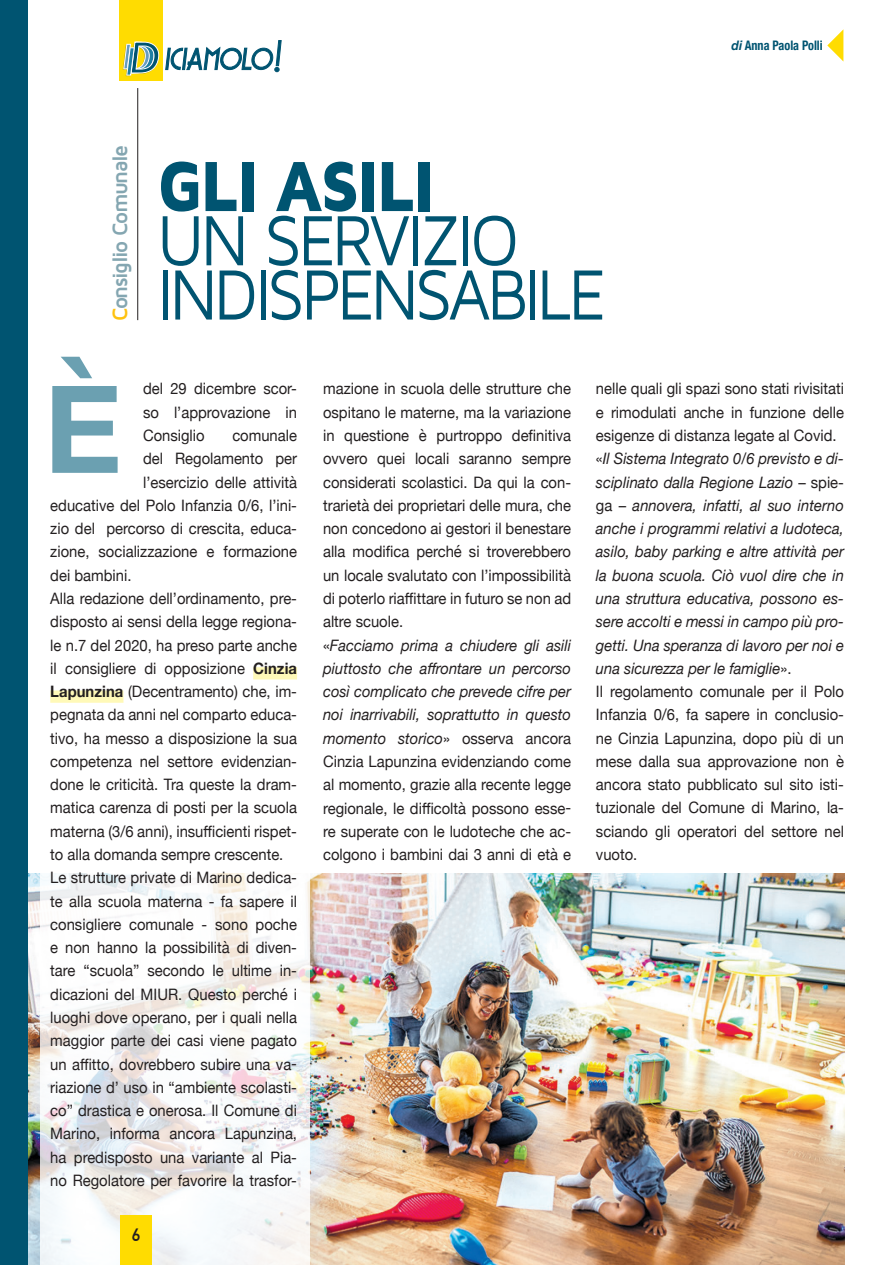
<style>
.page{position:relative;width:893px;height:1265px;background:#fff}
.page>*{position:absolute;margin:0;border:0;box-sizing:border-box;transform-origin:0 0}
.t1{font:700 121.62px "Helvetica Neue";color:#6ba0b1}
.t2{font:73.5px/54.2px "Maven Pro";letter-spacing:-.055em;color:#005471;scale:.9 1}
.t3{font:900 73.5px "Maven Pro";letter-spacing:-.05em;color:#005471;scale:.9 1}
.t4{font:700 21.18px "Maven Pro";letter-spacing:-.065em;color:#84a6b1}
.t5{font:700 17.5px "DIN Alternate";color:#231f20}
.t6{font:15.75px/23.3px "Helvetica Neue";color:#231f20;scale:.94 1}
.t7{font:700 condensed 13.12px "Helvetica Neue";color:#005471;scale:.93 1}
.s1{color:#fec210}
.s2{font-style:italic;font-stretch:normal}
.s3{font-weight:700}
.s4{font-style:italic}
</style>
<div class="page">
<img style="left:27px;top:873px;width:817px;height:392px">
<div style="left:0;top:0;width:27px;height:1265px;background:#005471"></div>
<svg style="left:827px;top:30px;width:16px;height:31px"></svg>
<div style="left:119px;top:0;width:43px;height:81px;background:#ffdc01"></div>
<svg style="left:123px;top:40px;width:159px;height:36px"></svg>
<hr style="left:137px;top:88px;width:1px;height:232px;background:#231f20">
<svg style="left:40px;top:690px;width:270px;height:575px"></svg>
<div style="left:253px;top:667px;width:44px;height:12px;background:#fff9b8"></div>
<div style="left:50px;top:690px;width:73px;height:13px;background:#fff9b8"></div>
<div style="left:120px;top:1215px;width:31px;height:50px;background:#ffdc01"></div>
<h3 class="t4" style="left:109px;top:321px;width:178px;rotate:-90deg"><span class="s1">C</span>onsiglio Comunale</h3>
<h2 class="t3" style="left:157px;top:147px;width:311px">GLI ASILI</h2>
<h2 class="t2" style="left:157px;top:214px;width:500px">UN SERVIZIO<br>INDISPENSABILE</h2>
<p class="t7" style="left:732px;top:34px;width:100px"><span class="s2">di</span> Anna Paola Polli</p>
<h1 class="t1" style="left:44px;top:334px;width:80px">È</h1>
<p class="t6" style="left:143px;top:378px;width:165px;text-align:justify">del 29 dicembre scor&shy;so l’approvazione in Consiglio</p>
<p class="t6" style="left:232px;top:425px;width:70px">comunale</p>
<p class="t6" style="left:143px;top:448px;width:165px">del Regolamento per</p>
<p class="t6" style="left:143px;top:471px;width:165px">l’esercizio delle attività</p>
<p class="t6" style="left:50px;top:495px;width:264px">educative del Polo Infanzia 0/6, l’ini-</p>
<p class="t6" style="left:50px;top:518px;width:264px">zio del percorso di crescita, educa-</p>
<p class="t6" style="left:50px;top:541px;width:264px">zione, socializzazione e formazione</p>
<p class="t6" style="left:50px;top:564px;width:88px">dei bambini.</p>
<p class="t6" style="left:50px;top:588px;width:264px">Alla redazione dell’ordinamento, pre-</p>
<p class="t6" style="left:50px;top:611px;width:264px">disposto ai sensi della legge regiona-</p>
<p class="t6" style="left:50px;top:634px;width:264px">le n.7 del 2020, ha preso parte anche</p>
<p class="t6" style="left:50px;top:657px;width:264px">il consigliere di opposizione <span class="s3">Cinzia</span></p>
<p class="t6" style="left:50px;top:681px;width:264px"><span class="s3">Lapunzina</span> (Decentramento) che, im-</p>
<p class="t6" style="left:50px;top:704px;width:264px">pegnata da anni nel comparto educa-</p>
<p class="t6" style="left:50px;top:727px;width:264px">tivo, ha messo a disposizione la sua</p>
<p class="t6" style="left:50px;top:751px;width:264px">competenza nel settore evidenzian-</p>
<p class="t6" style="left:50px;top:774px;width:264px">done le criticità. Tra queste la dram-</p>
<p class="t6" style="left:50px;top:797px;width:264px">matica carenza di posti per la scuola</p>
<p class="t6" style="left:50px;top:820px;width:264px">materna (3/6 anni), insufficienti rispet-</p>
<p class="t6" style="left:50px;top:844px;width:249px">to alla domanda sempre crescente.</p>
<p class="t6" style="left:50px;top:867px;width:264px">Le strutture private di Marino dedica-</p>
<p class="t6" style="left:50px;top:890px;width:264px">te alla scuola materna - fa sapere il</p>
<p class="t6" style="left:50px;top:913px;width:264px">consigliere comunale - sono poche</p>
<p class="t6" style="left:50px;top:937px;width:264px">e non hanno la possibilità di diven-</p>
<p class="t6" style="left:50px;top:960px;width:264px">tare “scuola” secondo le ultime in-</p>
<p class="t6" style="left:50px;top:983px;width:264px">dicazioni del MIUR. Questo perché i</p>
<p class="t6" style="left:50px;top:1007px;width:264px">luoghi dove operano, per i quali nella</p>
<p class="t6" style="left:50px;top:1030px;width:264px">maggior parte dei casi viene pagato</p>
<p class="t6" style="left:50px;top:1053px;width:264px">un affitto, dovrebbero subire una va-</p>
<p class="t6" style="left:50px;top:1076px;width:264px">riazione d’ uso in “ambiente scolasti-</p>
<p class="t6" style="left:50px;top:1100px;width:264px">co” drastica e onerosa. Il Comune di</p>
<p class="t6" style="left:50px;top:1123px;width:264px">Marino, informa ancora Lapunzina,</p>
<p class="t6" style="left:50px;top:1146px;width:264px">ha predisposto una variante al Pia-</p>
<p class="t6" style="left:50px;top:1170px;width:264px">no Regolatore per favorire la trasfor-</p>
<p class="t5" style="left:132px;top:1222px;width:10px">6</p>
<p class="t6" style="left:323px;top:378px;width:265px">mazione in scuola delle strutture che ospitano le materne, ma la variazione in questione è purtroppo definitiva ovvero quei locali saranno sempre considerati scolastici. Da qui la con&shy;trarietà dei proprietari delle mura, che non concedono ai gestori il benestare alla modifica perché si troverebbero un locale svalutato con l’impossibilità di poterlo riaffittare in futuro se non ad altre scuole.<br>«<span class="s4">Facciamo prima a chiudere gli asili piuttosto che affrontare un percorso così complicato che prevede cifre per noi inarrivabili, soprattutto in questo momento storico</span>» osserva ancora Cinzia Lapunzina evidenziando come al momento, grazie alla recente legge regionale, le difficoltà possono esse&shy;re superate con le ludoteche che ac&shy;colgono i bambini dai 3 anni di età e</p>
<p class="t6" style="left:596px;top:378px;width:265px">nelle quali gli spazi sono stati rivisitati e rimodulati anche in funzione delle esigenze di distanza legate al Covid. «<span class="s4">Il Sistema Integrato 0/6 previsto e di&shy;sciplinato dalla Regione Lazio</span> – spie&shy;ga – <span class="s4">annovera, infatti, al suo interno anche i programmi relativi a ludoteca, asilo, baby parking e altre attività per la buona scuola. Ciò vuol dire che in una struttura educativa, possono es&shy;sere accolti e messi in campo più pro&shy;getti. Una speranza di lavoro per noi e una sicurezza per le famiglie</span>».<br>Il regolamento comunale per il Polo Infanzia 0/6, fa sapere in conclusio&shy;ne Cinzia Lapunzina, dopo più di un mese dalla sua approvazione non è ancora stato pubblicato sul sito isti&shy;tuzionale del Comune di Marino, la&shy;sciando gli operatori del settore nel vuoto.</p>
</div>
